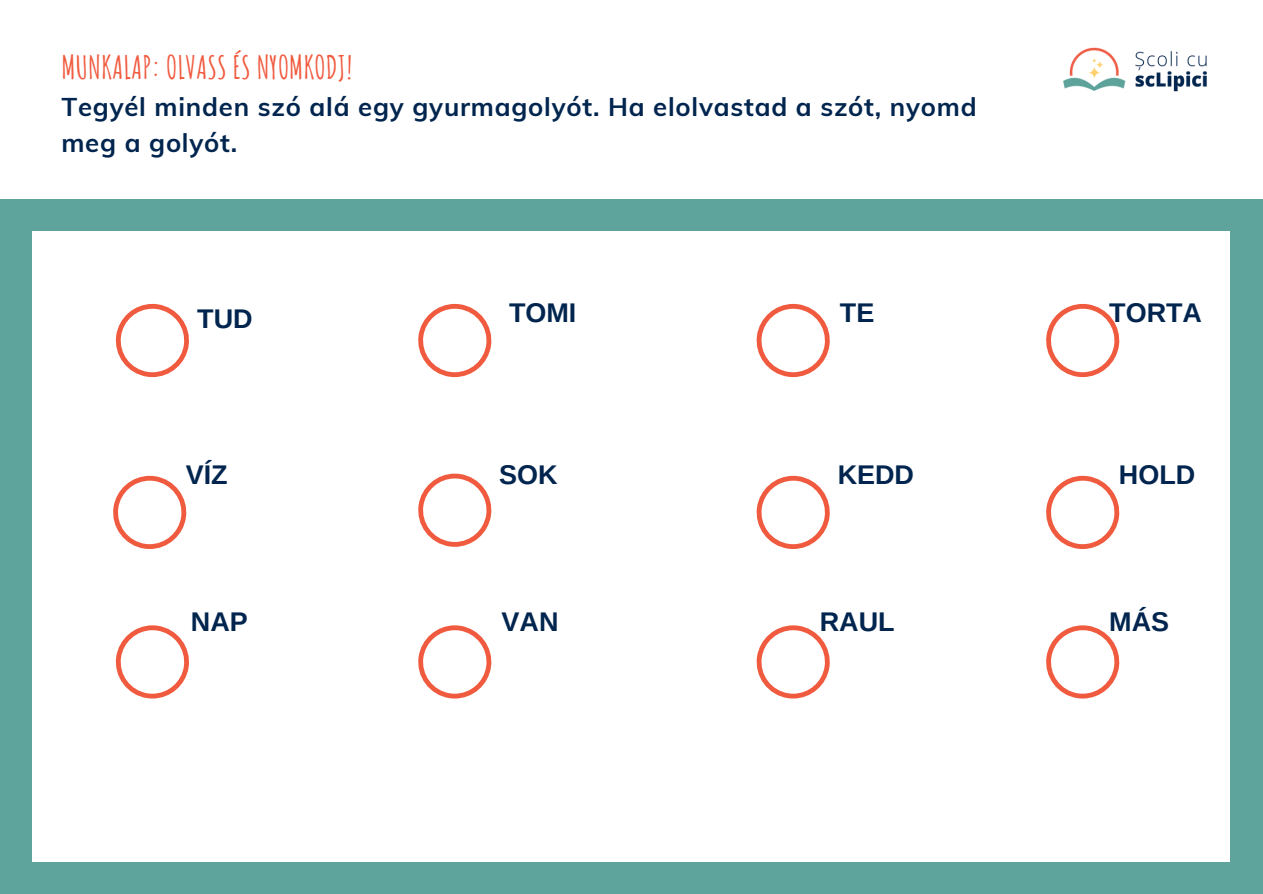
<style>
.page{position:relative;width:1263px;height:894px;background:#fff}
.page>*{position:absolute;margin:0;border:0;box-sizing:border-box;transform-origin:0 0}
.t1{font:700 31.5px "Amatic SC";color:#f05b40}
.t2{font:700 27px "Arimo";color:#01254e}
.t3{font:700 25.65px/36px "Muli";letter-spacing:.03em;color:#01254e}
</style>
<div class="page">
<div style="left:0;top:0;width:1263px;height:893px;background:#5ea49d"></div>
<div style="left:0;top:0;width:1263px;height:199px;background:#fff"></div>
<img style="left:1063px;top:47px;width:144px;height:45px">
<div style="left:32px;top:231px;width:1198px;height:630px;background:#fff"></div>
<svg style="left:116px;top:304px;width:73px;height:73px"></svg>
<svg style="left:1046px;top:304px;width:73px;height:73px"></svg>
<svg style="left:1046px;top:475px;width:73px;height:74px"></svg>
<svg style="left:113px;top:475px;width:73px;height:74px"></svg>
<svg style="left:116px;top:625px;width:73px;height:73px"></svg>
<svg style="left:757px;top:475px;width:73px;height:74px"></svg>
<svg style="left:757px;top:625px;width:73px;height:73px"></svg>
<svg style="left:757px;top:304px;width:73px;height:73px"></svg>
<svg style="left:1046px;top:625px;width:73px;height:73px"></svg>
<svg style="left:418px;top:304px;width:73px;height:73px"></svg>
<svg style="left:418px;top:473px;width:73px;height:73px"></svg>
<svg style="left:418px;top:625px;width:73px;height:73px"></svg>
<p class="t1" style="left:61px;top:47px;width:293px">MUNKALAP: OLVASS ÉS NYOMKODJ!</p>
<p class="t3" style="left:61px;top:88px;width:917px">Tegyél minden szó alá egy gyurmagolyót. Ha elolvastad a szót, nyomd meg a golyót.</p>
<p class="t2" style="left:197px;top:303px;width:57px">TUD</p>
<p class="t2" style="left:186px;top:459px;width:43px">VÍZ</p>
<p class="t2" style="left:191px;top:606px;width:58px">NAP</p>
<p class="t2" style="left:509px;top:297px;width:69px">TOMI</p>
<p class="t2" style="left:499px;top:459px;width:60px">SOK</p>
<p class="t2" style="left:840px;top:297px;width:36px">TE</p>
<p class="t2" style="left:1109px;top:297px;width:94px">TORTA</p>
<p class="t2" style="left:838px;top:459px;width:78px">KEDD</p>
<p class="t2" style="left:1119px;top:459px;width:78px">HOLD</p>
<p class="t2" style="left:501px;top:606px;width:58px">VAN</p>
<p class="t2" style="left:1109px;top:606px;width:61px">MÁS</p>
<p class="t2" style="left:820px;top:606px;width:76px">RAUL</p>
</div>
